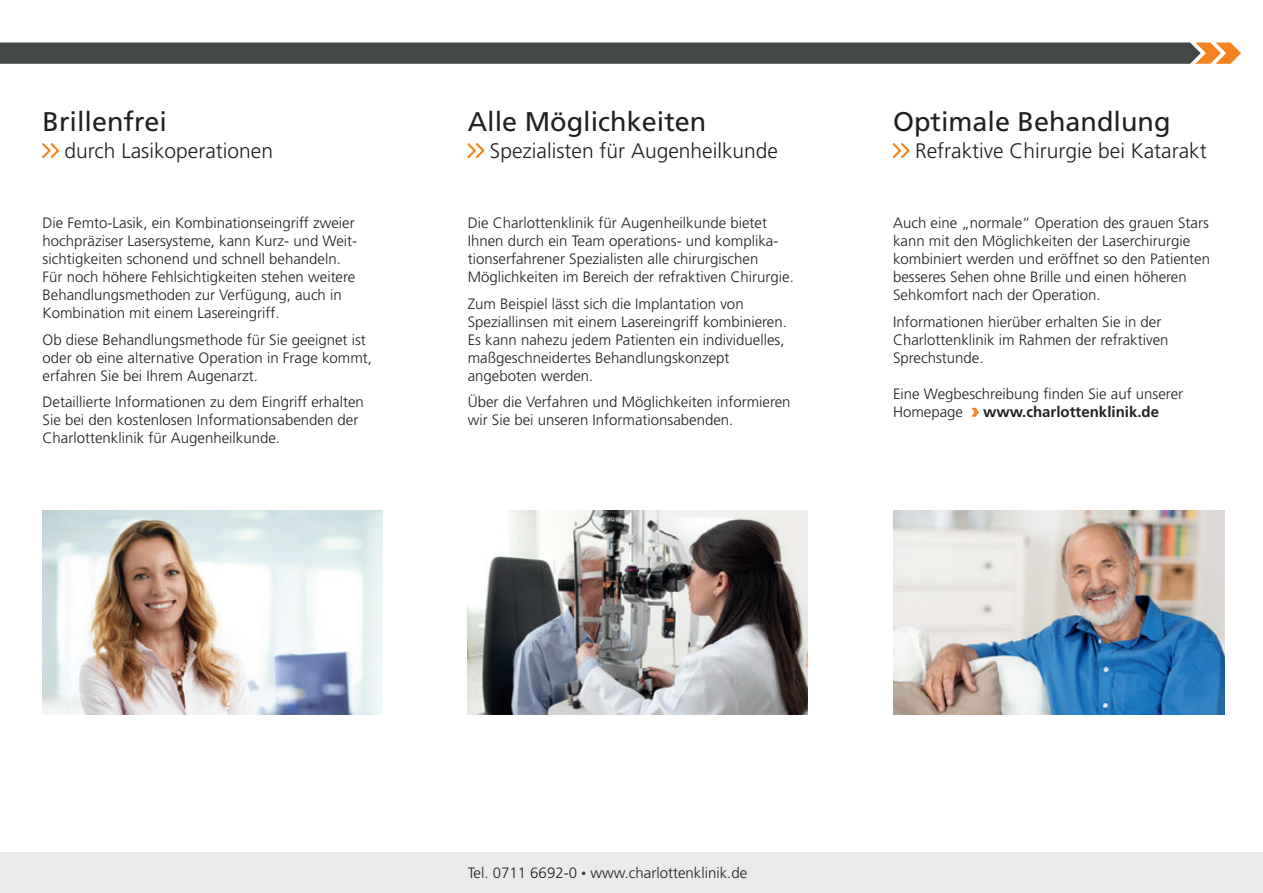
<style>
.page{position:relative;width:1263px;height:893px;background:#fff}
.page>*{position:absolute;margin:0;border:0;box-sizing:border-box;transform-origin:0 0}
.t1{font:27px "Frutiger LT";color:#231f20}
.t2{font:300 21px "Frutiger LT";color:#231f20}
.t3{font:300 15px/18px "Frutiger LT";color:#231f20}
.t4{font:700 15px "Frutiger LT";color:#231f20}
.s1{font-size:10.5px;color:#444747}
</style>
<div class="page">
<svg style="left:0;top:43px;width:1241px;height:21px;background:#4c4c4a"></svg>
<img style="left:43px;top:510px;width:340px;height:204px">
<svg style="left:468px;top:143px;width:16px;height:15px"></svg>
<svg style="left:971px;top:408px;width:8px;height:9px"></svg>
<svg style="left:893px;top:143px;width:16px;height:15px"></svg>
<div style="left:0;top:853px;width:1263px;height:40px;background:#ebebea"></div>
<svg style="left:42px;top:143px;width:17px;height:15px"></svg>
<img style="left:468px;top:510px;width:340px;height:204px">
<img style="left:893px;top:510px;width:332px;height:204px">
<p class="t1" style="left:43px;top:106px;width:126px">Brillenfrei</p>
<p class="t2" style="left:65px;top:139px;width:210px">durch Lasikoperationen</p>
<p class="t3" style="left:43px;top:214px;width:316px">Die Femto-Lasik, ein Kombinationseingriff zweier hochpräziser Lasersysteme, kann Kurz- und Weit&shy;sichtigkeiten schonend und schnell behandeln.<br>Für noch höhere Fehlsichtigkeiten stehen weitere Behandlungsmethoden zur Verfügung, auch in Kombination mit einem Lasereingriff.</p>
<p class="t3" style="left:43px;top:331px;width:331px">Ob diese Behandlungsmethode für Sie geeignet ist oder ob eine alternative Operation in Frage kommt, erfahren Sie bei Ihrem Augenarzt.</p>
<p class="t3" style="left:43px;top:393px;width:323px">Detaillierte Informationen zu dem Eingriff erhalten</p>
<p class="t3" style="left:43px;top:411px;width:317px">Sie bei den kostenlosen Informationsabenden der</p>
<p class="t3" style="left:43px;top:429px;width:239px">Charlottenklinik für Augenheilkunde.</p>
<p class="t1" style="left:468px;top:106px;width:240px">Alle Möglichkeiten</p>
<p class="t2" style="left:490px;top:139px;width:290px">Spezialisten für Augenheilkunde</p>
<p class="t3" style="left:468px;top:214px;width:301px">Die Charlottenklinik für Augenheilkunde bietet</p>
<p class="t3" style="left:468px;top:232px;width:312px">Ihnen durch ein Team operations- und komplika&shy;tionserfahrener Spezialisten alle chirurgischen</p>
<p class="t3" style="left:468px;top:268px;width:328px">Möglichkeiten im Bereich der refraktiven Chirurgie.</p>
<p class="t3" style="left:468px;top:295px;width:277px">Zum Beispiel lässt sich die Implantation von</p>
<p class="t3" style="left:468px;top:313px;width:321px">Speziallinsen mit einem Lasereingriff kombinieren.</p>
<p class="t3" style="left:468px;top:331px;width:318px">Es kann nahezu jedem Patienten ein individuelles,</p>
<p class="t3" style="left:468px;top:349px;width:263px">maßgeschneidertes Behandlungskonzept</p>
<p class="t3" style="left:468px;top:367px;width:127px">angeboten werden.</p>
<p class="t3" style="left:468px;top:393px;width:324px">Über die Verfahren und Möglichkeiten informieren</p>
<p class="t3" style="left:468px;top:411px;width:267px">wir Sie bei unseren Informationsabenden.</p>
<p class="t1" style="left:893px;top:106px;width:279px">Optimale Behandlung</p>
<p class="t2" style="left:915px;top:139px;width:293px">Refraktive Chirurgie bei Katarakt</p>
<p class="t3" style="left:893px;top:214px;width:317px">Auch eine „normale“ Operation des grauen Stars</p>
<p class="t3" style="left:893px;top:232px;width:299px">kann mit den Möglichkeiten der Laserchirurgie</p>
<p class="t3" style="left:893px;top:250px;width:319px">kombiniert werden und eröffnet so den Patienten</p>
<p class="t3" style="left:893px;top:268px;width:295px">besseres Sehen ohne Brille und einen höheren</p>
<p class="t3" style="left:893px;top:286px;width:209px">Sehkomfort nach der Operation.</p>
<p class="t3" style="left:893px;top:313px;width:270px">Informationen hierüber erhalten Sie in der</p>
<p class="t3" style="left:893px;top:331px;width:277px">Charlottenklinik im Rahmen der refraktiven</p>
<p class="t3" style="left:893px;top:349px;width:92px">Sprechstunde.</p>
<p class="t3" style="left:893px;top:385px;width:292px">Eine Wegbeschreibung finden Sie auf unserer<br>Homepage</p>
<p class="t4" style="left:983px;top:403px;width:177px">www.charlottenklinik.de</p>
<p class="t3" style="left:468px;top:864px;width:281px">Tel. 0711 6692-0 <span class="s1">•</span> www.charlottenklinik.de</p>
</div>
